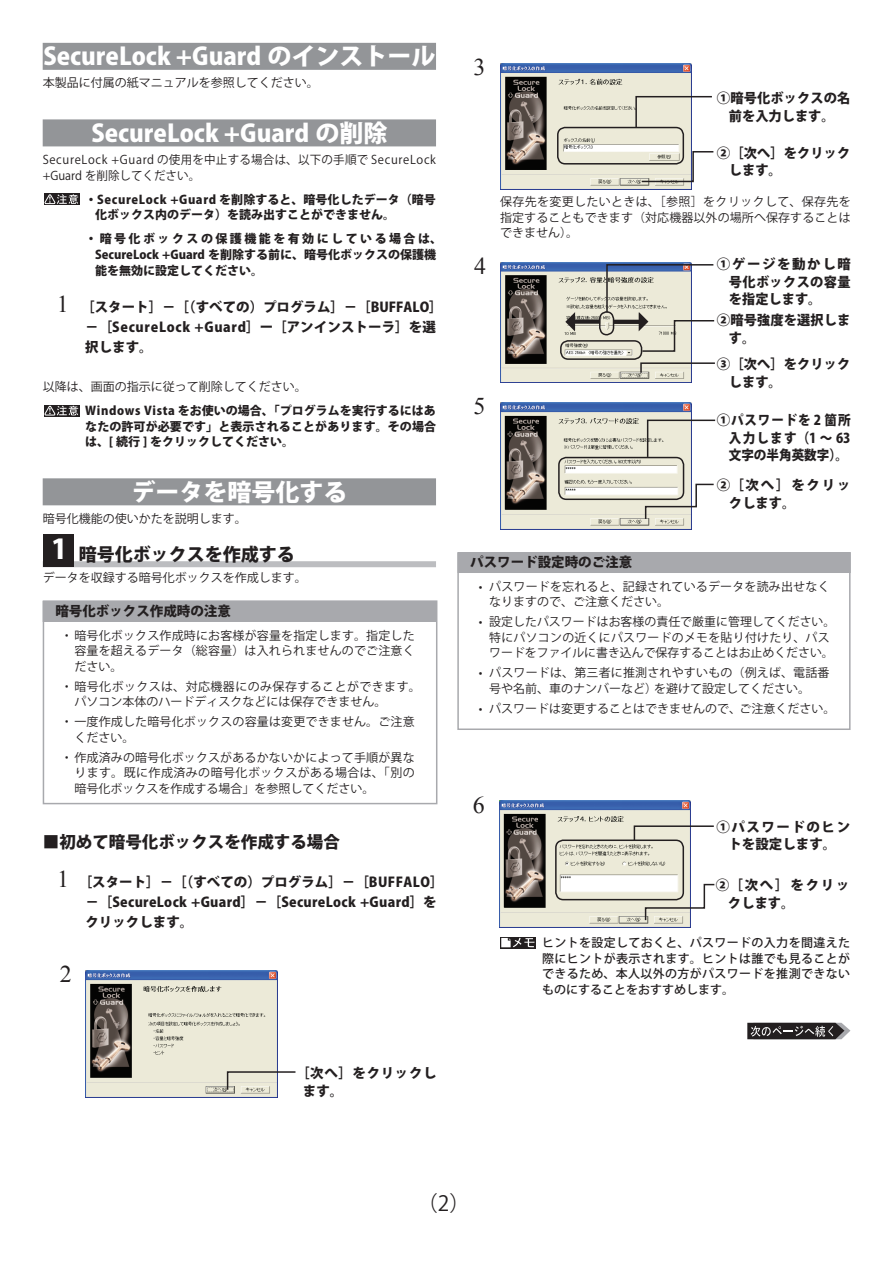
<style>
.page{position:relative;width:893px;height:1263px;background:#fff}
.page>*{position:absolute;margin:0;border:0;box-sizing:border-box;transform-origin:0 0}
.t1{font:800 27px "Koz Go Std";color:#fff}
._04_大ﾀｲﾄﾙ{font:800 24px "Koz Go Std";color:#fff}
._21_手順Num{font:24px "Times New Roman";color:#231f20}
.t2{font:21px "Koz Go Std";color:#231f20}
._05_中ﾀｲﾄﾙ{font:800 18px "Koz Go Std";color:#231f20}
._06_小ﾀｲﾄﾙ{font:800 16.5px "Koz Go Std";color:#231f20}
._21_手順{font:800 13.5px/17.5px "Koz Go Std";letter-spacing:.01em;color:#231f20}
._21_手順-2{font:800 13.5px/17.5px "Koz Go Std";letter-spacing:.13em;color:#231f20}
._07_ｺﾗﾑﾀｲﾄﾙ1{font:800 13.5px "Koz Go Std";color:#231f20}
._21_手順-3{font:800 13.5px/17.5px "Koz Go Std";letter-spacing:.115em;color:#231f20;text-align:center}
._21_手順-4{font:800 13.5px/17.5px "Koz Go Std";letter-spacing:.045em;color:#231f20}
._07_ｺﾗﾑ本文{font:12px/15.6px "Koz Go Std";letter-spacing:.015em;color:#231f20}
._52_注意{font:800 12px/15.6px "Koz Go Std";color:#231f20}
._52_ピクト_手順下{font:500 12px/15.6px "Koz Go Std";letter-spacing:.03em;color:#231f20;text-align:justify}
._04_大中ﾀｲﾄﾙﾘｰﾄﾞ{font:12px "Koz Go Std";color:#231f20}
._22_手順補足_下{font:12px/15.6px "Koz Go Std";letter-spacing:.01em;color:#231f20;text-align:justify}
._04_大中ﾀｲﾄﾙﾘｰﾄﾞ-2{font:12px/15.6px "Koz Go Std";letter-spacing:.02em;color:#231f20;scale:.96 1}
</style>
<div class="page">
<svg style="left:747px;top:1023px;width:103px;height:16px;background:#4d4a4b"></svg>
<div style="left:43px;top:43px;width:393px;height:27px;background:#939598"></div>
<div style="left:43px;top:119px;width:393px;height:27px;background:#939598"></div>
<div style="left:43px;top:478px;width:393px;height:27px;background:#939598"></div>
<div style="left:43px;top:561px;width:393px;height:6px;background:#bcbdc0"></div>
<div style="left:43px;top:601px;width:393px;height:21px;background:#a8a9ad"></div>
<svg style="left:44px;top:194px;width:36px;height:11px"></svg>
<svg style="left:45px;top:194px;width:33px;height:10px"></svg>
<div style="left:44px;top:405px;width:36px;height:11px;background:#231f20"></div>
<svg style="left:45px;top:405px;width:33px;height:11px"></svg>
<div style="left:43px;top:600px;width:394px;height:204px;border:2px solid #a8a9ad"></div>
<div style="left:43px;top:534px;width:30px;height:33px;background:#231f20"></div>
<img style="left:86px;top:971px;width:191px;height:126px">
<svg style="left:226px;top:1070px;width:70px;height:21px"></svg>
<div style="left:457px;top:552px;width:394px;height:21px;background:#a8a9ad"></div>
<img style="left:500px;top:63px;width:191px;height:127px">
<img style="left:500px;top:262px;width:191px;height:120px">
<img style="left:500px;top:402px;width:191px;height:127px">
<div style="left:558px;top:457px;width:126px;height:43px;border:2px solid #231f20;border-radius:7px"></div>
<svg style="left:646px;top:419px;width:70px;height:39px"></svg>
<svg style="left:644px;top:483px;width:70px;height:37px"></svg>
<div style="left:557px;top:127px;width:127px;height:38px;border:2px solid #231f20;border-radius:8px"></div>
<svg style="left:635px;top:95px;width:77px;height:34px"></svg>
<svg style="left:640px;top:150px;width:74px;height:33px"></svg>
<div style="left:560px;top:340px;width:82px;height:20px;border:2px solid #231f20;border-radius:8px"></div>
<svg style="left:639px;top:362px;width:76px;height:12px"></svg>
<svg style="left:598px;top:263px;width:117px;height:90px"></svg>
<hr style="left:614px;top:320px;width:25px;height:4px;background:#231f20">
<svg style="left:565px;top:312px;width:10px;height:19px"></svg>
<div style="left:574px;top:319px;width:26px;height:5px;background:#231f20"></div>
<div style="left:457px;top:552px;width:394px;height:178px;border:2px solid #a8a9ad"></div>
<img style="left:499px;top:801px;width:192px;height:127px">
<svg style="left:500px;top:937px;width:36px;height:11px"></svg>
<svg style="left:501px;top:937px;width:33px;height:10px"></svg>
<svg style="left:633px;top:825px;width:81px;height:17px"></svg>
<svg style="left:644px;top:883px;width:71px;height:39px"></svg>
<div style="left:555px;top:839px;width:129px;height:61px;border:2px solid #231f20;border-radius:8px"></div>
<p class="_04_大ﾀｲﾄﾙ" style="left:43px;top:41px;width:394px">SecureLock +Guard のインストール</p>
<p class="_04_大中ﾀｲﾄﾙﾘｰﾄﾞ" style="left:43px;top:76px;width:278px">本製品に付属の紙マニュアルを参照してください。</p>
<p class="_04_大ﾀｲﾄﾙ" style="left:91px;top:118px;width:298px">SecureLock +Guard の削除</p>
<p class="_04_大中ﾀｲﾄﾙﾘｰﾄﾞ-2" style="left:43px;top:152px;width:411px">SecureLock +Guard の使用を中止する場合は、以下の手順で SecureLock +Guard を削除してください。</p>
<p class="_52_注意" style="left:95px;top:192px;width:342px;text-indent:-10px">・SecureLock +Guard を削除すると、暗号化したデータ（暗号化ボックス内のデータ）を読み出すことができません。</p>
<p class="_52_注意" style="left:95px;top:232px;width:348px;text-indent:-10px">・暗号化ボックスの保護機能を有効にしている場合は、<br>SecureLock +Guard を削除する前に、暗号化ボックスの保護機能を無効に設定してください。</p>
<p class="_21_手順Num" style="left:57px;top:287px;width:13px">1</p>
<p class="_21_手順" style="left:81px;top:297px;width:363px;line-height:20.2px">［スタート］－［（すべての）プログラム］－［BUFFALO］－［SecureLock +Guard］ー［アンインストーラ］を選択します。</p>
<p class="_04_大中ﾀｲﾄﾙﾘｰﾄﾞ" style="left:43px;top:379px;width:266px">以降は、画面の指示に従って削除してください。</p>
<p class="_52_注意" style="left:85px;top:404px;width:352px;text-align:justify">Windows Vista をお使いの場合、「プログラムを実行するにはあなたの許可が必要です」と表示されることがあります。その場合は、[ 続行 ] をクリックしてください。</p>
<p class="_04_大ﾀｲﾄﾙ" style="left:131px;top:476px;width:217px">データを暗号化する</p>
<p class="_04_大中ﾀｲﾄﾙﾘｰﾄﾞ" style="left:43px;top:511px;width:206px">暗号化機能の使いかたを説明します。</p>
<p class="_05_中ﾀｲﾄﾙ" style="left:43px;top:542px;width:254px">　　暗号化ボックスを作成する</p>
<p class="_04_大中ﾀｲﾄﾙﾘｰﾄﾞ" style="left:43px;top:570px;width:266px">データを収録する暗号化ボックスを作成します。</p>
<p class="_07_ｺﾗﾑﾀｲﾄﾙ1" style="left:55px;top:602px;width:177px">暗号化ボックス作成時の注意</p>
<p class="_07_ｺﾗﾑ本文" style="left:74px;top:628px;width:342px;text-align:justify;text-indent:-14px">・暗号化ボックス作成時にお客様が容量を指定します。指定した容量を超えるデータ（総容量）は入れられませんのでご注意ください。</p>
<p class="_07_ｺﾗﾑ本文" style="left:74px;top:679px;width:348px;text-indent:-14px">・暗号化ボックスは、対応機器にのみ保存することができます。パソコン本体のハードディスクなどには保存できません。</p>
<p class="_07_ｺﾗﾑ本文" style="left:74px;top:714px;width:342px;text-indent:-14px">・一度作成した暗号化ボックスの容量は変更できません。ご注意ください。</p>
<p class="_07_ｺﾗﾑ本文" style="left:74px;top:750px;width:342px;text-align:justify;text-indent:-14px">・作成済みの暗号化ボックスがあるかないかによって手順が異なります。既に作成済みの暗号化ボックスがある場合は、「別の暗号化ボックスを作成する場合」を参照してください。</p>
<p class="t1" style="left:51px;top:532px;width:17px">1</p>
<p class="_06_小ﾀｲﾄﾙ" style="left:43px;top:831px;width:299px">■初めて暗号化ボックスを作成する場合</p>
<p class="_21_手順Num" style="left:57px;top:862px;width:13px">1</p>
<p class="_21_手順" style="left:85px;top:873px;width:360px;line-height:20.2px;text-indent:-7px">［スタート］－［（すべての）プログラム］－［BUFFALO］－［SecureLock +Guard］－［SecureLock +Guard］をクリックします。</p>
<p class="_21_手順Num" style="left:60px;top:958px;width:13px">2</p>
<p class="_21_手順-4" style="left:303px;top:1065px;width:135px;text-indent:-7px">［次へ］をクリックします。</p>
<p class="_21_手順Num" style="left:474px;top:51px;width:13px">3</p>
<p class="_21_手順Num" style="left:474px;top:250px;width:13px">4</p>
<p class="_21_手順Num" style="left:473px;top:390px;width:13px">5</p>
<p class="_21_手順" style="left:717px;top:90px;width:135px;text-align:center">①暗号化ボックスの名前を入力します。</p>
<p class="_21_手順" style="left:729px;top:145px;width:123px;text-indent:-12px">②［次へ］をクリックします。</p>
<p class="_22_手順補足_下" style="left:500px;top:194px;width:352px">保存先を変更したいときは、［参照］をクリックして、保存先を指定することもできます（対応機器以外の場所へ保存することはできません）。</p>
<p class="_21_手順" style="left:729px;top:256px;width:123px;text-align:justify;text-indent:-12px">①ゲージを動かし暗号化ボックスの容量を指定します。</p>
<p class="_21_手順" style="left:729px;top:313px;width:123px;text-indent:-12px">②暗号強度を選択します。</p>
<p class="_21_手順" style="left:729px;top:356px;width:123px;text-indent:-12px">③［次へ］をクリックします。</p>
<p class="_21_手順" style="left:729px;top:412px;width:123px;text-align:justify;text-indent:-12px">①パスワードを 2 箇所入力します（1 ～ 63文字の半角英数字）。</p>
<p class="_21_手順-2" style="left:729px;top:477px;width:123px;text-indent:-12px">②［次へ］をクリックします。</p>
<p class="_07_ｺﾗﾑﾀｲﾄﾙ1" style="left:470px;top:553px;width:163px">パスワード設定時のご注意</p>
<p class="_07_ｺﾗﾑ本文" style="left:489px;top:579px;width:342px;text-indent:-10px">• パスワードを忘れると、記録されているデータを読み出せなくなりますので、ご注意ください。</p>
<p class="_07_ｺﾗﾑ本文" style="left:489px;top:614px;width:348px;text-indent:-10px">• 設定したパスワードはお客様の責任で厳重に管理してください。特にパソコンの近くにパスワードのメモを貼り付けたり、パスワードをファイルに書き込んで保存することはお止めください。</p>
<p class="_07_ｺﾗﾑ本文" style="left:489px;top:665px;width:342px;text-indent:-10px">• パスワードは、第三者に推測されやすいもの（例えば、電話番号や名前、車のナンバーなど）を避けて設定してください。</p>
<p class="_07_ｺﾗﾑ本文" style="left:479px;top:701px;width:358px">• パスワードは変更することはできませんので、ご注意ください。</p>
<p class="_21_手順Num" style="left:473px;top:789px;width:13px">6</p>
<p class="_21_手順-3" style="left:716px;top:819px;width:135px">①パスワードのヒントを設定します。</p>
<p class="_21_手順-2" style="left:728px;top:877px;width:123px;text-indent:-12px">②［次へ］をクリックします。</p>
<p class="_52_ピクト_手順下" style="left:542px;top:935px;width:310px">ヒントを設定しておくと、パスワードの入力を間違えた際にヒントが表示されます。ヒントは誰でも見ることができるため、本人以外の方がパスワードを推測できないものにすることをおすすめします。</p>
<p class="t2" style="left:417px;top:1190px;width:55px">（2）</p>
</div>
